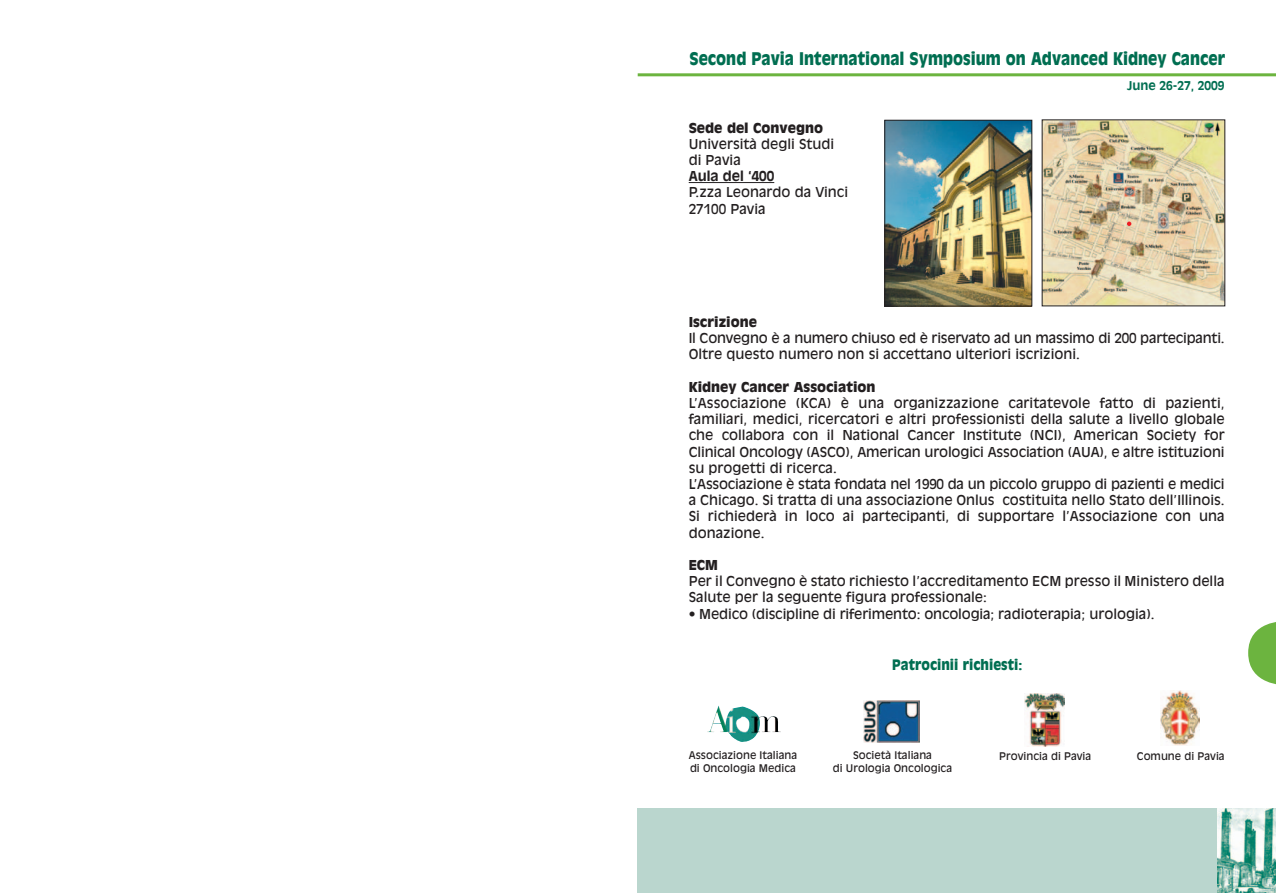
<style>
.page{position:relative;width:1276px;height:893px;background:#fff}
.page>*{position:absolute;margin:0;border:0;box-sizing:border-box;transform-origin:0 0}
.t1{font:900 17.25px "Antique Olive";color:#006e51;scale:.87 1}
.t2{font:900 14.25px "Antique Olive";color:#006e51;scale:.9 1}
.t3{font:13.5px/16.2px "Antique Olive";color:#231f20}
.t4{font:900 13.5px "Antique Olive";color:#231f20}
.t5{font:700 13.5px "Antique Olive";color:#231f20}
.t6{font:700 12px "Antique Olive";color:#006e51}
.t7{font:10.35px/12.5px "Antique Olive";color:#231f20;text-align:center}
</style>
<div class="page">
<div style="left:638px;top:808px;width:637px;height:85px;background:#bad6ce"></div>
<img style="left:1217px;top:808px;width:58px;height:85px">
<svg style="left:1248px;top:622px;width:27px;height:62px"></svg>
<hr style="left:638px;top:73px;width:637px;height:3px;background:#6cb43f">
<img style="left:712px;top:706px;width:18px;height:20px">
<hr style="left:689px;top:182px;width:85px;height:1px;background:#231f20">
<img style="left:1043px;top:121px;width:180px;height:183px">
<img style="left:886px;top:122px;width:144px;height:182px">
<div style="left:884px;top:120px;width:148px;height:186px;border:1px solid #231f20"></div>
<svg style="left:1127px;top:222px;width:4px;height:4px"></svg>
<img style="left:863px;top:700px;width:56px;height:42px">
<img style="left:1024px;top:694px;width:40px;height:53px">
<img style="left:1160px;top:691px;width:39px;height:54px">
<p class="t1" style="left:689px;top:51px;width:617px">Second Pavia International Symposium on Advanced Kidney Cancer</p>
<p class="t6" style="left:1127px;top:81px;width:99px">June 26-27, 2009</p>
<p class="t4" style="left:689px;top:122px;width:136px">Sede del Convegno</p>
<p class="t3" style="left:689px;top:136px;width:147px">Università degli Studi di Pavia</p>
<p class="t5" style="left:689px;top:171px;width:87px">Aula del ‘400</p>
<p class="t3" style="left:689px;top:185px;width:161px">P.zza Leonardo da Vinci<br>27100 Pavia</p>
<p class="t4" style="left:689px;top:317px;width:70px">Iscrizione</p>
<p class="t3" style="left:689px;top:331px;width:537px">Il Convegno è a numero chiuso ed è riservato ad un massimo di 200 partecipanti.<br>Oltre questo numero non si accettano ulteriori iscrizioni.</p>
<p class="t4" style="left:689px;top:381px;width:188px">Kidney Cancer Association</p>
<p class="t3" style="left:689px;top:396px;width:537px">L’Associazione (KCA) è una organizzazione caritatevole fatto di pazienti, familiari, medici, ricercatori e altri professionisti della salute a livello globale che collabora con il National Cancer Institute (NCI), American Society for Clinical Oncology (ASCO), American urologici Association (AUA), e altre istituzioni su progetti di ricerca.<br>L’Associazione è stata fondata nel 1990 da un piccolo gruppo di pazienti e medici a Chicago. Si tratta di una associazione Onlus costituita nello Stato dell’Illinois.<br>Si richiederà in loco ai partecipanti, di supportare l’Associazione con una donazione.</p>
<p class="t4" style="left:689px;top:560px;width:31px">ECM</p>
<p class="t3" style="left:689px;top:574px;width:537px">Per il Convegno è stato richiesto l’accreditamento ECM presso il Ministero della<br>Salute per la seguente figura professionale:</p>
<p class="t3" style="left:689px;top:606px;width:467px">• Medico (discipline di riferimento: oncologia; radioterapia; urologia).</p>
<p class="t2" style="left:892px;top:658px;width:146px">Patrocinii richiesti:</p>
<p class="t7" style="left:833px;top:750px;width:121px">Società Italiana<br>di Urologia Oncologica</p>
<p class="t7" style="left:689px;top:750px;width:110px;text-align:left">Associazione Italiana di Oncologia Medica</p>
<p class="t7" style="left:999px;top:750px;width:94px">Provincia di Pavia</p>
<p class="t7" style="left:1136px;top:750px;width:89px">Comune di Pavia</p>
</div>
